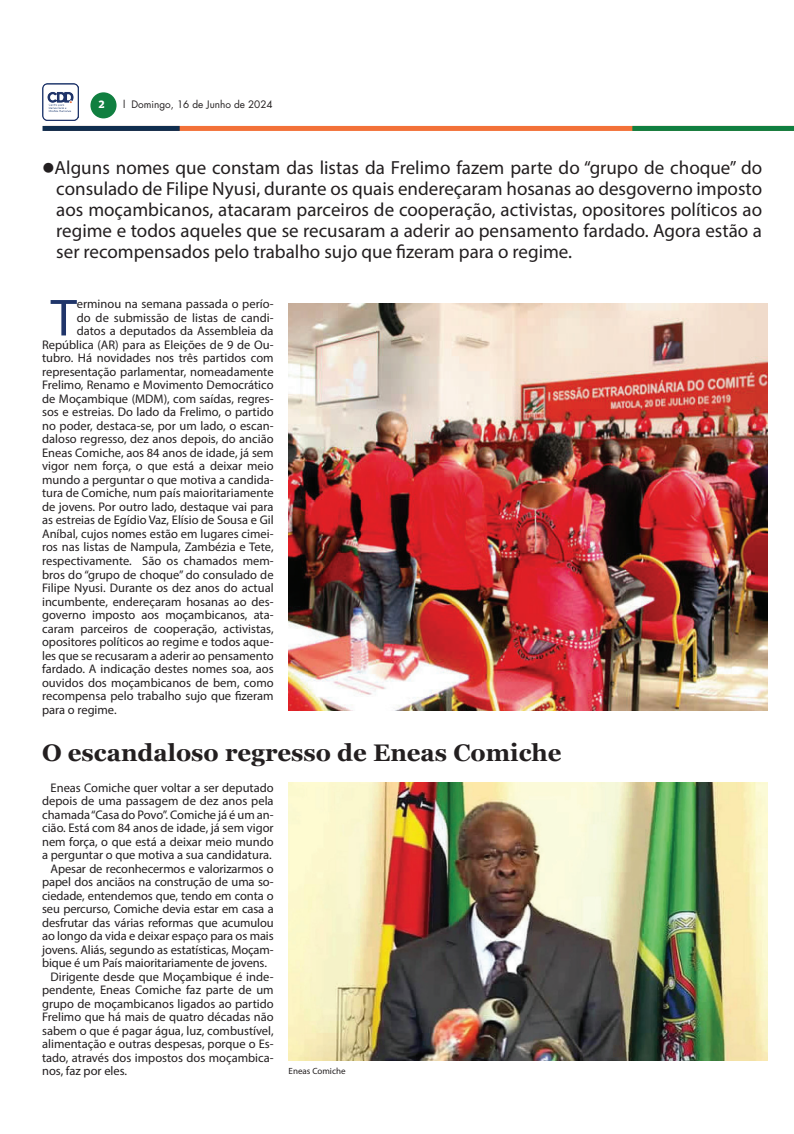
<style>
.page{position:relative;width:794px;height:1134px;background:#fff}
.page>*{position:absolute;margin:0;border:0;box-sizing:border-box;transform-origin:0 0}
.t1{font:52.6px "Myriad Pro";color:#20356a}
.t2{font:700 24px "Georgia";color:#231f20}
.t3{font:19px/21px "Myriad Pro";color:#231f20;text-align:justify}
.t4{font:12.5px "Myriad Pro";color:#231f20}
.t5{font:10px "Futura LT";color:#231f20}
.t6{font:700 10px "Popular";color:#fff}
.t7{font:9px "Myriad Pro";color:#231f20}
</style>
<div class="page">
<div style="left:45px;top:126px;width:749px;height:5px;background:#f37138"></div>
<div style="left:632px;top:126px;width:162px;height:5px;background:#107f40"></div>
<div style="left:43px;top:126px;width:137px;height:5px;background:#102e4f"></div>
<div style="left:90px;top:92px;width:27px;height:26px;background:#107f40;border-radius:50%"></div>
<img style="left:42px;top:84px;width:37px;height:36px">
<img style="left:289px;top:303px;width:478px;height:407px">
<img style="left:289px;top:782px;width:478px;height:278px">
<p class="t6" style="left:99px;top:98px;width:7px">2</p>
<p class="t5" style="left:123px;top:98px;width:151px">l Domingo, 16 de Junho de 2024</p>
<p class="t3" style="left:56px;top:157px;width:707px;text-indent:-14px">●Alguns nomes que constam das listas da Frelimo fazem parte do “grupo de choque” do consulado de Filipe Nyusi, durante os quais endereçaram hosanas ao desgoverno imposto aos moçambicanos, atacaram parceiros de cooperação, activistas, opositores políticos ao regime e todos aqueles que se recusaram a aderir ao pensamento fardado. Agora estão a ser recompensados pelo trabalho sujo que fizeram para o regime.</p>
<h1 class="t1" style="left:51px;top:285px;width:28px">T</h1>
<p class="t4" style="left:77px;top:297px;width:198px">erminou na semana passada o perío-</p>
<p class="t4" style="left:77px;top:310px;width:198px">do de submissão de listas de candi-</p>
<p class="t4" style="left:77px;top:324px;width:198px">datos a deputados da Assembleia da</p>
<p class="t4" style="left:42px;top:337px;width:233px">República (AR) para as Eleições de 9 de Ou-</p>
<p class="t4" style="left:42px;top:351px;width:233px">tubro. Há novidades nos três partidos com</p>
<p class="t4" style="left:42px;top:364px;width:233px">representação parlamentar, nomeadamente</p>
<p class="t4" style="left:42px;top:378px;width:233px">Frelimo, Renamo e Movimento Democrático</p>
<p class="t4" style="left:42px;top:391px;width:233px">de Moçambique (MDM), com saídas, regres-</p>
<p class="t4" style="left:42px;top:405px;width:233px">sos e estreias. Do lado da Frelimo, o partido</p>
<p class="t4" style="left:42px;top:418px;width:233px">no poder, destaca-se, por um lado, o escan-</p>
<p class="t4" style="left:42px;top:432px;width:233px">daloso regresso, dez anos depois, do ancião</p>
<p class="t4" style="left:42px;top:445px;width:233px">Eneas Comiche, aos 84 anos de idade, já sem</p>
<p class="t4" style="left:42px;top:459px;width:233px">vigor nem força, o que está a deixar meio</p>
<p class="t4" style="left:42px;top:472px;width:233px">mundo a perguntar o que motiva a candida-</p>
<p class="t4" style="left:42px;top:486px;width:233px">tura de Comiche, num país maioritariamente</p>
<p class="t4" style="left:42px;top:499px;width:233px">de jovens. Por outro lado, destaque vai para</p>
<p class="t4" style="left:42px;top:513px;width:233px">as estreias de Egídio Vaz, Elísio de Sousa e Gil</p>
<p class="t4" style="left:42px;top:526px;width:233px">Aníbal, cujos nomes estão em lugares cimei-</p>
<p class="t4" style="left:42px;top:540px;width:233px">ros nas listas de Nampula, Zambézia e Tete,</p>
<p class="t4" style="left:42px;top:553px;width:233px">respectivamente. São os chamados mem-</p>
<p class="t4" style="left:42px;top:567px;width:233px">bros do “grupo de choque” do consulado de</p>
<p class="t4" style="left:42px;top:580px;width:233px">Filipe Nyusi. Durante os dez anos do actual</p>
<p class="t4" style="left:42px;top:594px;width:233px">incumbente, endereçaram hosanas ao des-</p>
<p class="t4" style="left:42px;top:607px;width:233px">governo imposto aos moçambicanos, ata-</p>
<p class="t4" style="left:42px;top:621px;width:233px">caram parceiros de cooperação, activistas,</p>
<p class="t4" style="left:42px;top:634px;width:233px">opositores políticos ao regime e todos aque-</p>
<p class="t4" style="left:42px;top:648px;width:233px">les que se recusaram a aderir ao pensamento</p>
<p class="t4" style="left:42px;top:661px;width:233px">fardado. A indicação destes nomes soa, aos</p>
<p class="t4" style="left:42px;top:675px;width:233px">ouvidos dos moçambicanos de bem, como</p>
<p class="t4" style="left:42px;top:688px;width:233px">recompensa pelo trabalho sujo que fizeram</p>
<p class="t4" style="left:42px;top:702px;width:76px">para o regime.</p>
<h2 class="t2" style="left:42px;top:735px;width:521px">O escandaloso regresso de Eneas Comiche</h2>
<p class="t4" style="left:51px;top:780px;width:224px">Eneas Comiche quer voltar a ser deputado</p>
<p class="t4" style="left:42px;top:793px;width:233px">depois de uma passagem de dez anos pela</p>
<p class="t4" style="left:42px;top:807px;width:233px">chamada “Casa do Povo”. Comiche já é um an-</p>
<p class="t4" style="left:42px;top:820px;width:233px">cião. Está com 84 anos de idade, já sem vigor</p>
<p class="t4" style="left:42px;top:834px;width:233px">nem força, o que está a deixar meio mundo</p>
<p class="t4" style="left:42px;top:847px;width:231px">a perguntar o que motiva a sua candidatura.</p>
<p class="t4" style="left:51px;top:861px;width:225px">Apesar de reconhecermos e valorizarmos o</p>
<p class="t4" style="left:42px;top:874px;width:233px">papel dos anciãos na construção de uma so-</p>
<p class="t4" style="left:42px;top:888px;width:233px">ciedade, entendemos que, tendo em conta o</p>
<p class="t4" style="left:42px;top:901px;width:233px">seu percurso, Comiche devia estar em casa a</p>
<p class="t4" style="left:42px;top:915px;width:233px">desfrutar das várias reformas que acumulou</p>
<p class="t4" style="left:42px;top:928px;width:233px">ao longo da vida e deixar espaço para os mais</p>
<p class="t4" style="left:42px;top:942px;width:233px">jovens. Aliás, segundo as estatísticas, Moçam-</p>
<p class="t4" style="left:42px;top:955px;width:226px">bique é um País maioritariamente de jovens.</p>
<p class="t4" style="left:51px;top:969px;width:224px">Dirigente desde que Moçambique é inde-</p>
<p class="t4" style="left:42px;top:982px;width:233px">pendente, Eneas Comiche faz parte de um</p>
<p class="t4" style="left:42px;top:996px;width:233px">grupo de moçambicanos ligados ao partido</p>
<p class="t4" style="left:42px;top:1009px;width:233px">Frelimo que há mais de quatro décadas não</p>
<p class="t4" style="left:42px;top:1023px;width:233px">sabem o que é pagar água, luz, combustível,</p>
<p class="t4" style="left:42px;top:1036px;width:233px">alimentação e outras despesas, porque o Es-</p>
<p class="t4" style="left:42px;top:1050px;width:233px">tado, através dos impostos dos moçambica-</p>
<p class="t4" style="left:42px;top:1063px;width:87px">nos, faz por eles.</p>
<p class="t7" style="left:289px;top:1066px;width:58px">Eneas Comiche</p>
</div>
